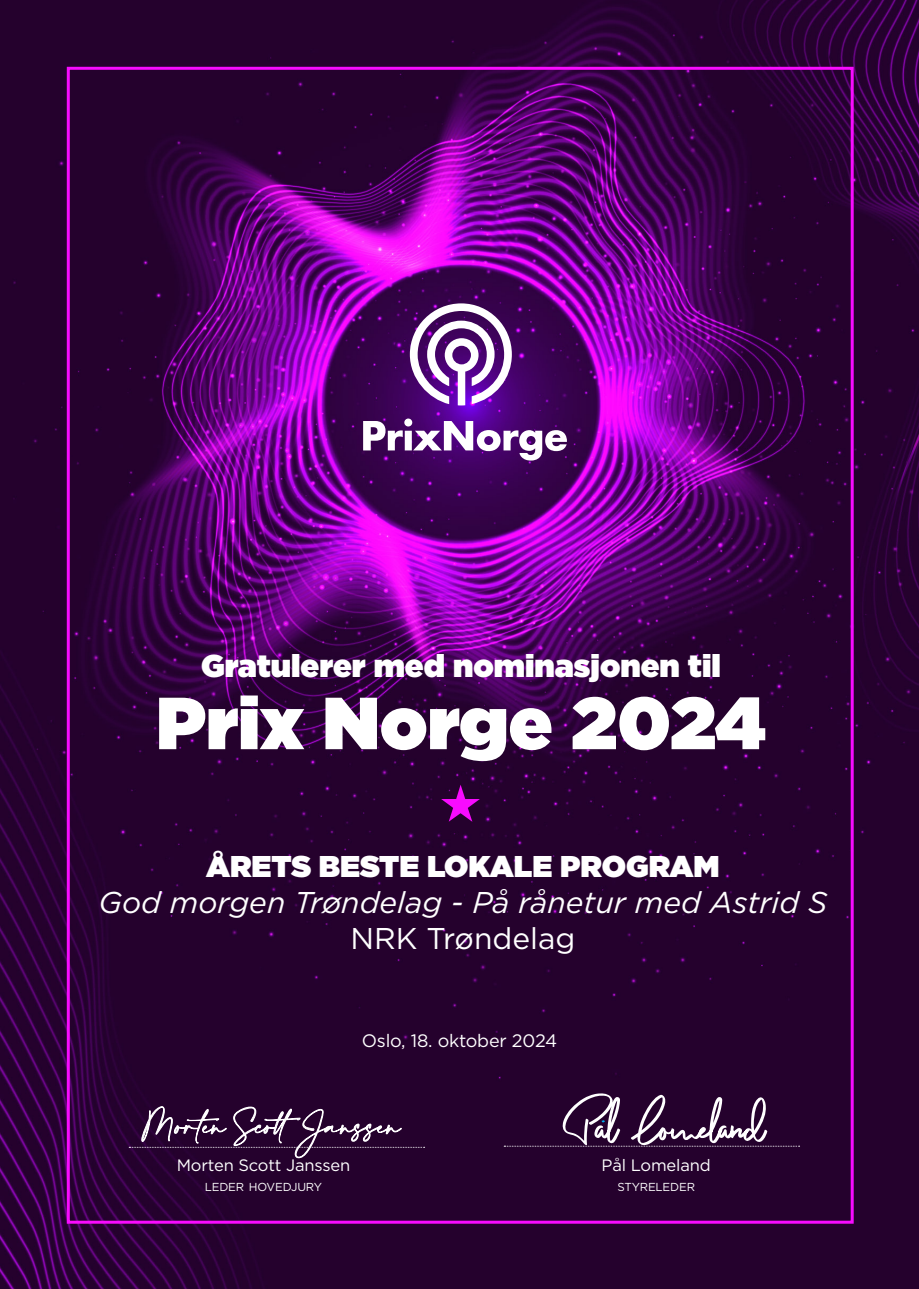
<style>
.page{position:relative;width:919px;height:1289px;background:#fff}
.page>*{position:absolute;margin:0;border:0;box-sizing:border-box;transform-origin:0 0}
.t1{font:900 73.5px "Gotham";color:#fff}
.t2{font:54px "Yearbook CG Filler";color:#f80bff}
.t3{font:900 31.5px "Gotham";color:#fff}
.t4{font:italic 30px "Gotham";color:#fff}
.t5{font:900 30px "Gotham";color:#fff}
.t6{font:30px "Gotham";color:#fff}
.t7{font:18px "Gotham";letter-spacing:-.01em;color:#fff}
.t8{font:16.5px "Gotham";letter-spacing:-.01em;color:#fff}
.t9{font:11.55px "Gotham";letter-spacing:-.015em;color:#fff}
</style>
<div class="page">
<img style="left:0;top:0;width:918px;height:1288px">
<svg style="left:129px;top:1104px;width:295px;height:54px;background:#3e1e45"></svg>
<svg style="left:504px;top:1093px;width:295px;height:53px;background:#43244a"></svg>
<svg style="left:410px;top:303px;width:102px;height:102px"></svg>
<svg style="left:363px;top:418px;width:204px;height:42px"></svg>
<p class="t3" style="left:201px;top:643px;width:521px">Gratulerer med nominasjonen til</p>
<h1 class="t1" style="left:156px;top:670px;width:611px">Prix Norge 2024</h1>
<h2 class="t2" style="left:434px;top:770px;width:55px">H</h2>
<p class="t5" style="left:206px;top:845px;width:515px">ÅRETS BESTE LOKALE PROGRAM</p>
<p class="t4" style="left:98px;top:883px;width:730px">God morgen Trøndelag - På rånetur med Astrid S</p>
<p class="t6" style="left:350px;top:919px;width:226px">NRK Trøndelag</p>
<p class="t7" style="left:362px;top:1029px;width:197px">Oslo, 18. oktober 2024</p>
<p class="t8" style="left:177px;top:1154px;width:175px">Morten Scott Janssen</p>
<p class="t9" style="left:205px;top:1179px;width:119px">LEDER HOVEDJURY</p>
<p class="t8" style="left:601px;top:1154px;width:111px">Pål Lomeland</p>
<p class="t9" style="left:617px;top:1179px;width:79px">STYRELEDER</p>
</div>
